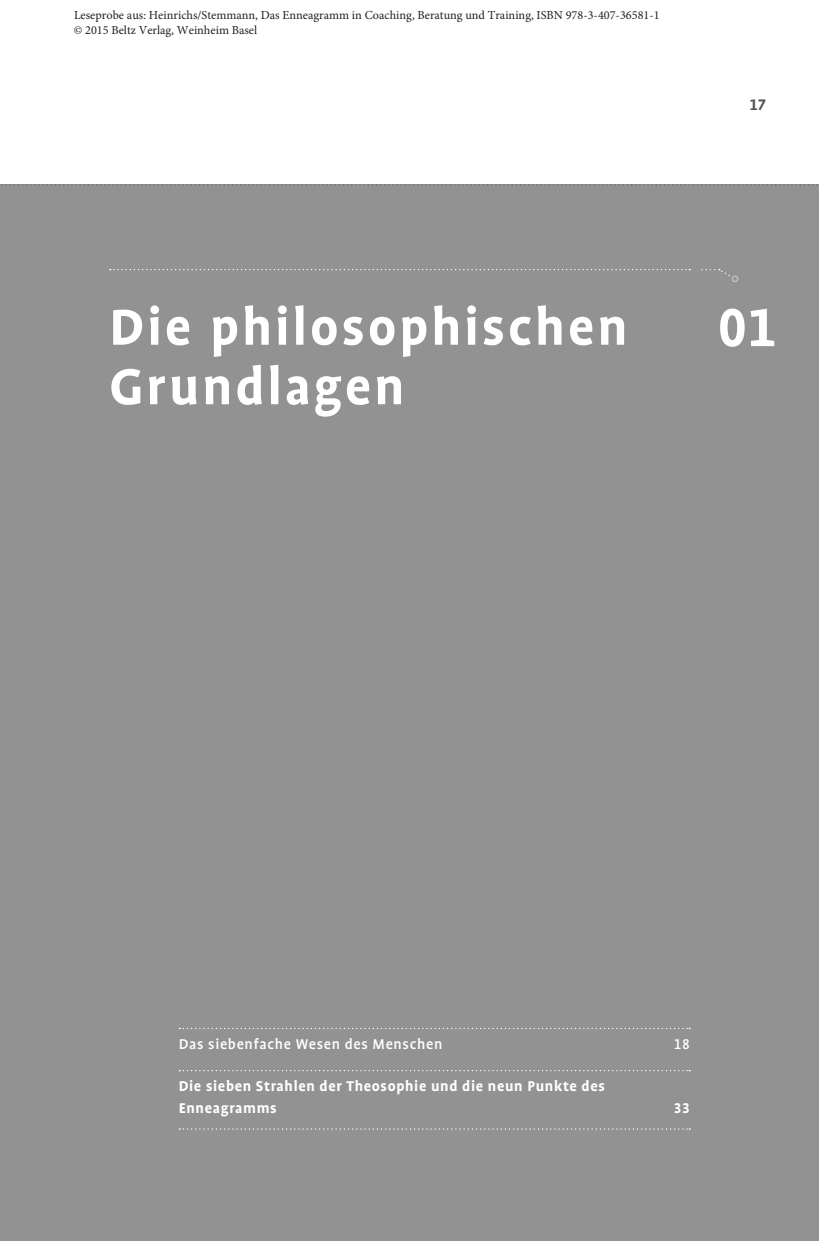
<style>
.page{position:relative;width:819px;height:1241px;background:#fff}
.page>*{position:absolute;margin:0;border:0;box-sizing:border-box;transform-origin:0 0}
.t1{font:700 61.25px "Profile OT";color:#fff}
.t2{font:700 57.75px/59.5px "Profile OT";letter-spacing:.05em;color:#fff}
.t3{font:700 17.5px "Profile OT";color:#565655}
.t4{font:700 16.1px/22.2px "Profile OT";letter-spacing:.04em;color:#fff}
.t5{font:500 16.1px "Profile OT";letter-spacing:.04em;color:#fff}
.t6{font:12.25px/14.9px "Minion Pro";color:#231f20}
</style>
<div class="page">
<div style="left:0;top:185px;width:819px;height:1055px;background:#919291"></div>
<svg style="left:0;top:184px;width:819px;height:1px"></svg>
<svg style="left:110px;top:269px;width:580px;height:1px"></svg>
<svg style="left:179px;top:1027px;width:511px;height:1px"></svg>
<svg style="left:179px;top:1070px;width:511px;height:1px"></svg>
<svg style="left:179px;top:1128px;width:511px;height:1px"></svg>
<svg style="left:701px;top:269px;width:29px;height:7px"></svg>
<p class="t6" style="left:74px;top:8px;width:587px">Leseprobe aus: Heinrichs/Stemmann, Das Enneagramm in Coaching, Beratung und Training, ISBN 978-3-407-36581-1 © 2015 Beltz Verlag, Weinheim Basel</p>
<h3 class="t3" style="left:749px;top:95px;width:18px">17</h3>
<h2 class="t2" style="left:109px;top:300px;width:520px">Die philosophischen<br>Grundlagen</h2>
<h1 class="t1" style="left:717px;top:294px;width:60px">01</h1>
<h3 class="t5" style="left:179px;top:1035px;width:265px">Das siebenfache Wesen des Menschen</h3>
<h3 class="t5" style="left:673px;top:1035px;width:18px">18</h3>
<h3 class="t4" style="left:179px;top:1075px;width:428px">Die sieben Strahlen der Theosophie und die neun Punkte des<br>Enneagramms</h3>
<h3 class="t4" style="left:673px;top:1097px;width:18px">33</h3>
</div>
